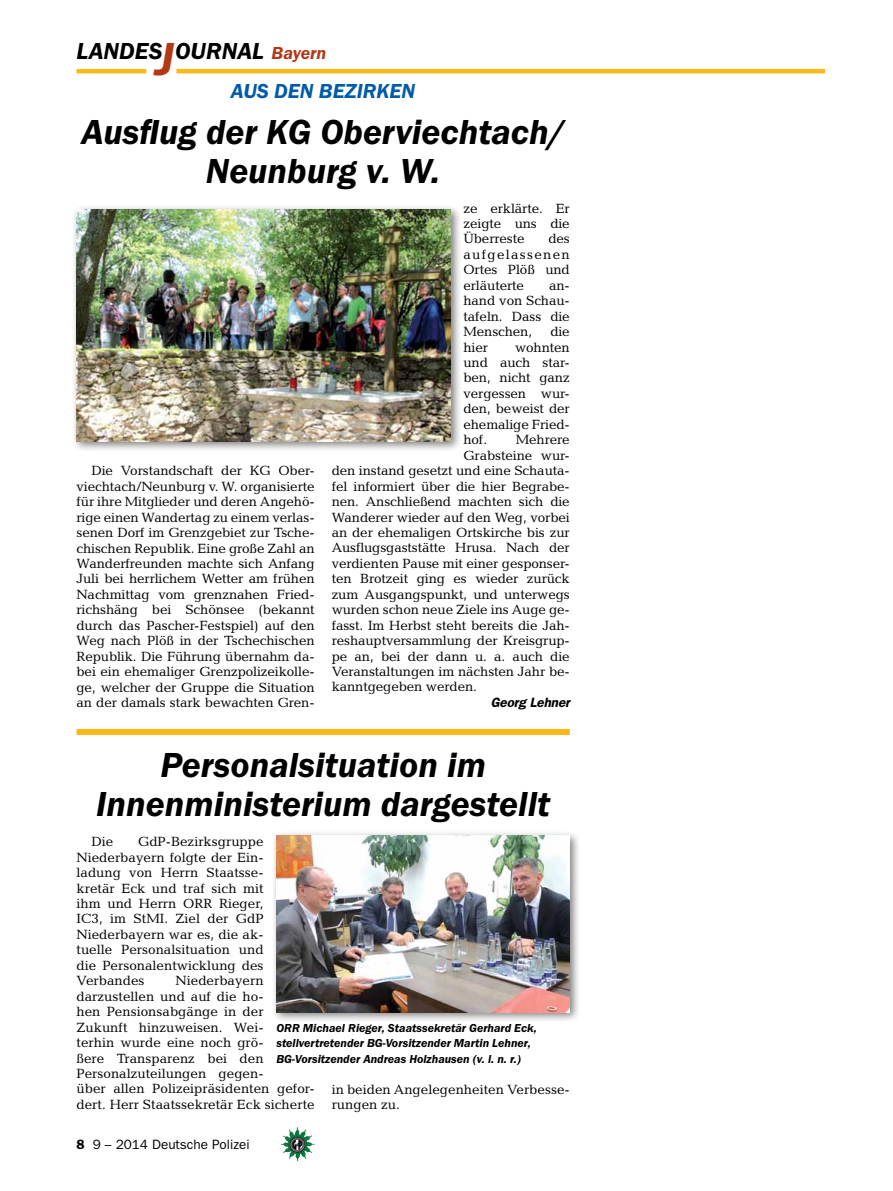
<style>
.page{position:relative;width:893px;height:1191px;background:#fff}
.page>*{position:absolute;margin:0;border:0;box-sizing:border-box;transform-origin:0 0}
.t1{font:italic 600 36px/39px "Franklin Gothic Itc T";color:#000;text-align:center}
.t2{font:italic 600 24px "Franklin Gothic Itc T";color:#000}
.t3{font:italic 600 21px "Franklin Gothic Itc T";color:#005baa}
.t4{font:13.5px/15.5px "Candida";letter-spacing:-.01em;color:#000;text-align:justify}
.t5{font:13.5px "Franklin Gothic";color:#000}
.t6{font:italic 600 13.5px "Franklin Gothic";letter-spacing:-.01em;color:#000}
.t7{font:italic 600 12px/15.5px "Franklin Gothic Itc T";color:#000}
.s1{font-size:48px;color:#b33916}
.s2{font-size:18px;color:#b33916}
.s3{font-weight:600}
</style>
<div class="page">
<hr style="left:77px;top:69px;width:69px;height:4px;background:#fdb913">
<hr style="left:176px;top:69px;width:649px;height:4px;background:#fdb913">
<img style="left:281px;top:1128px;width:16px;height:24px">
<div style="left:71px;top:204px;width:391px;height:248px;background:#000;opacity:.5"></div>
<img style="left:77px;top:209px;width:374px;height:232px">
<div style="left:77px;top:729px;width:493px;height:6px;background:#fdb913"></div>
<div style="left:271px;top:830px;width:310px;height:193px;background:#000;opacity:.5"></div>
<img style="left:276px;top:835px;width:294px;height:177px">
<h2 class="t2" style="left:77px;top:37px;width:251px">LANDES<span class="s1">J</span>OURNAL <span class="s2">Bayern</span></h2>
<h3 class="t3" style="left:231px;top:79px;width:14px">aus</h3>
<h3 class="t3" style="left:274px;top:79px;width:14px">den</h3>
<h3 class="t3" style="left:319px;top:79px;width:85px">bezir ken</h3>
<h1 class="t1" style="left:81px;top:112px;width:485px">Ausflug der KG Oberviechtach/<br>Neunburg v. W.</h1>
<p class="t4" style="left:77px;top:463px;width:240px;text-indent:15px">Die Vorstandschaft der KG Ober&shy;viechtach/Neunburg v. W. organisierte für ihre Mitglieder und deren Angehö&shy;rige einen Wandertag zu einem verlas&shy;senen Dorf im Grenzgebiet zur Tsche&shy;chischen Republik. Eine große Zahl an Wanderfreunden machte sich Anfang Juli bei herrlichem Wetter am frühen Nachmittag vom grenznahen Fried&shy;richshäng bei Schönsee (bekannt durch das Pascher-Festspiel) auf den Weg nach Plöß in der Tschechischen Republik. Die Führung übernahm da&shy;bei ein ehemaliger Grenzpolizeikolle&shy;ge, welcher der Gruppe die Situation an der damals stark bewachten Gren-</p>
<p class="t4" style="left:463px;top:200px;width:108px">ze erklärte. Er zeigte uns die Überreste</p>
<p class="t4" style="left:463px;top:231px;width:108px;text-indent:85px">des aufgelassenen Ortes Plöß und erläuterte</p>
<p class="t4" style="left:463px;top:277px;width:108px;text-indent:86px">an&shy;hand von Schau&shy;tafeln. Dass die Menschen,</p>
<p class="t4" style="left:550px;top:324px;width:21px">die</p>
<p class="t4" style="left:463px;top:339px;width:108px;text-indent:52px">wohnten und auch star&shy;ben, nicht ganz vergessen wur&shy;den, beweist der ehemalige Fried&shy;hof.</p>
<p class="t4" style="left:463px;top:339px;width:26px">hier</p>
<p class="t4" style="left:516px;top:432px;width:55px">Mehrere</p>
<p class="t4" style="left:463px;top:447px;width:108px">Grabsteine wur-</p>
<p class="t4" style="left:332px;top:463px;width:240px">den instand gesetzt und eine Schauta-</p>
<p class="t4" style="left:332px;top:478px;width:240px">fel informiert über die hier Begrabe-</p>
<p class="t4" style="left:332px;top:494px;width:240px">nen. Anschließend machten sich die</p>
<p class="t4" style="left:332px;top:509px;width:240px">Wanderer wieder auf den Weg, vorbei</p>
<p class="t4" style="left:332px;top:525px;width:240px">an der ehemaligen Ortskirche bis zur</p>
<p class="t4" style="left:332px;top:540px;width:240px">Ausflugsgaststätte Hrusa. Nach der</p>
<p class="t4" style="left:332px;top:555px;width:240px">verdienten Pause mit einer gesponser-</p>
<p class="t4" style="left:332px;top:571px;width:240px">ten Brotzeit ging es wieder zurück</p>
<p class="t4" style="left:332px;top:586px;width:240px">zum Ausgangspunkt, und unterwegs</p>
<p class="t4" style="left:332px;top:602px;width:240px">wurden schon neue Ziele ins Auge ge-</p>
<p class="t4" style="left:332px;top:617px;width:240px">fasst. Im Herbst steht bereits die Jah-</p>
<p class="t4" style="left:332px;top:633px;width:240px">reshauptversammlung der Kreisgrup-</p>
<p class="t4" style="left:332px;top:648px;width:240px">pe an, bei der dann u. a. auch die</p>
<p class="t4" style="left:332px;top:664px;width:240px">Veranstaltungen im nächsten Jahr be-</p>
<p class="t4" style="left:332px;top:679px;width:147px">kanntgegeben werden.</p>
<p class="t6" style="left:491px;top:694px;width:81px">Georg Lehner</p>
<h1 class="t1" style="left:96px;top:745px;width:456px">Personalsituation im<br>Innenministerium dargestellt</h1>
<p class="t4" style="left:91px;top:834px;width:24px">Die</p>
<p class="t4" style="left:77px;top:834px;width:189px;text-indent:62px">GdP-Bezirksgruppe Niederbayern folgte der Ein&shy;ladung von Herrn Staatsse&shy;kretär Eck und traf sich mit ihm und Herrn ORR Rieger, IC3, im StMI. Ziel der GdP Niederbayern war es, die ak&shy;tuelle Personalsituation und die Personalentwicklung des Verbandes</p>
<p class="t4" style="left:77px;top:973px;width:240px;text-align:left;text-indent:99px">Niederbayern darzustellen und auf die ho-<br>hen Pensionsabgänge in der<br>Zukunft hinzuweisen. Wei-<br>terhin wurde eine noch grö-<br>ßere Transparenz bei den<br>Personalzuteilungen gegen-<br>über allen Polizeipräsidenten gefor&shy;dert. Herr Staatssekretär Eck sicherte</p>
<p class="t7" style="left:276px;top:1019px;width:262px">ORR Michael Rieger, Staatssekretär Gerhard Eck, stellvertretender BG-Vorsitzender Martin Lehner,<br>BG-Vorsitzender Andreas Holzhausen (v. l. n. r.)</p>
<p class="t4" style="left:332px;top:1081px;width:240px">in beiden Angelegenheiten Verbesse&shy;rungen zu.</p>
<p class="t5" style="left:77px;top:1136px;width:175px"><span class="s3">8</span> 9 – 2014 Deutsche Polizei</p>
</div>
